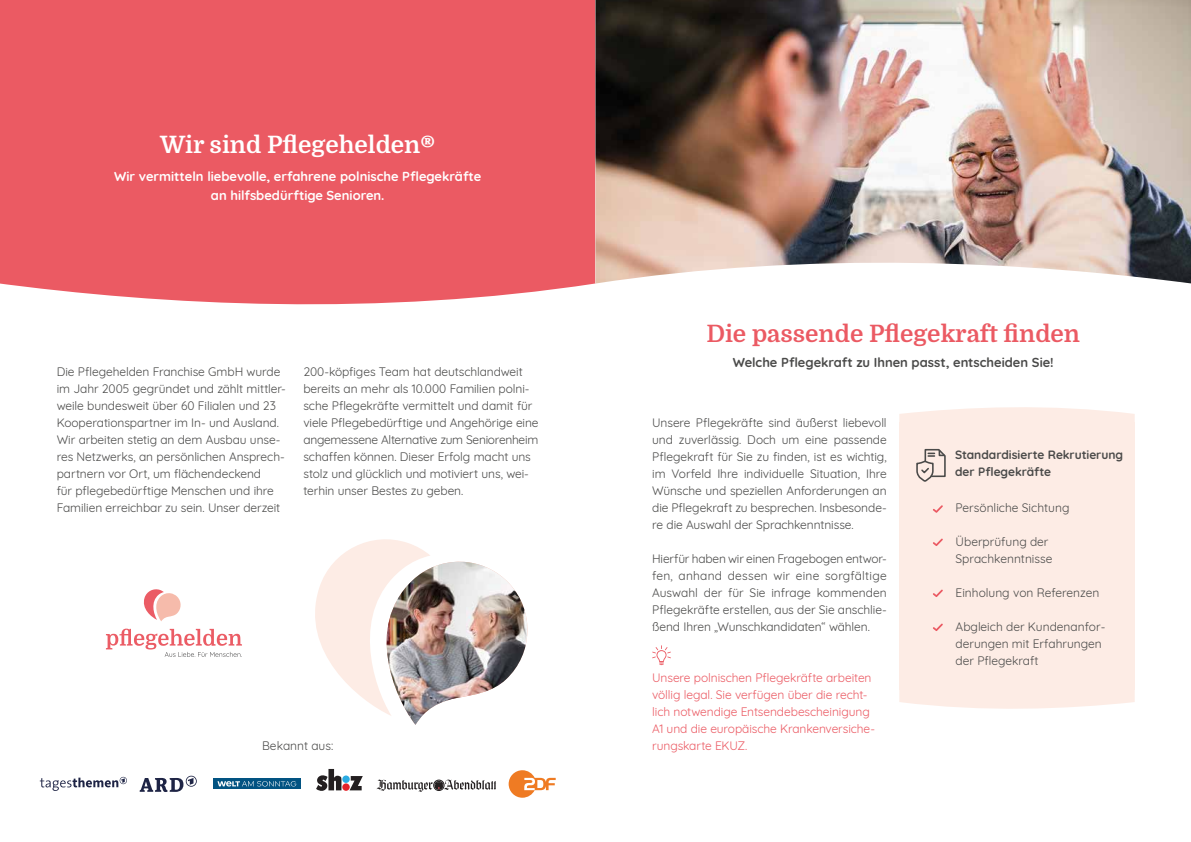
<style>
.page{position:relative;width:1191px;height:842px;background:#fff}
.page>*{position:absolute;margin:0;border:0;box-sizing:border-box;transform-origin:0 0}
.t1{font:700 24px "Domine";color:#eb5a63}
.t2{font:700 24px "Domine";color:#fff}
.t3{font:700 13px/19px "Quicksand";color:#fff;text-align:center}
.t4{font:700 13px "Quicksand";color:#4a4a49}
.t5{font:12px/17px "Quicksand";letter-spacing:-.005em;color:#4a4a49}
.t6{font:12px/17px "Quicksand";letter-spacing:-.005em;color:#eb5a63}
.t7{font:700 12px/17px "Quicksand";color:#4a4a49}
</style>
<div class="page">
<div style="left:0;top:0;width:595px;height:305px;background:#eb5a63"></div>
<img style="left:595px;top:0;width:596px;height:284px">
<svg style="left:140px;top:776px;width:57px;height:16px"></svg>
<div style="left:213px;top:779px;width:87px;height:10px;background:#025382"></div>
<svg style="left:217px;top:781px;width:79px;height:5px"></svg>
<div style="left:342px;top:775px;width:8px;height:8px;background:#2babe2;border-radius:50%"></div>
<div style="left:342px;top:783px;width:8px;height:8px;background:#e52329;border-radius:50%"></div>
<svg style="left:316px;top:769px;width:25px;height:22px"></svg>
<svg style="left:349px;top:776px;width:14px;height:14px"></svg>
<svg style="left:40px;top:777px;width:87px;height:14px"></svg>
<svg style="left:376px;top:780px;width:120px;height:12px"></svg>
<svg style="left:508px;top:770px;width:47px;height:28px"></svg>
<svg style="left:315px;top:539px;width:150px;height:174px"></svg>
<img style="left:385px;top:562px;width:143px;height:163px">
<svg style="left:143px;top:589px;width:38px;height:32px"></svg>
<svg style="left:106px;top:629px;width:136px;height:28px"></svg>
<div style="left:899px;top:422px;width:235px;height:268px;background:#fdece5"></div>
<svg style="left:899px;top:690px;width:235px;height:19px;background:#fdeee8"></svg>
<svg style="left:899px;top:407px;width:235px;height:15px"></svg>
<svg style="left:916px;top:448px;width:30px;height:34px"></svg>
<svg style="left:652px;top:645px;width:19px;height:20px"></svg>
<svg style="left:933px;top:505px;width:10px;height:8px"></svg>
<svg style="left:933px;top:539px;width:10px;height:7px"></svg>
<svg style="left:933px;top:590px;width:10px;height:7px"></svg>
<svg style="left:933px;top:624px;width:10px;height:7px"></svg>
<h1 class="t2" style="left:160px;top:131px;width:277px">Wir sind Pflegehelden®</h1>
<p class="t3" style="left:114px;top:166px;width:368px">Wir vermitteln liebevolle, erfahrene polnische Pflegekräfte an hilfsbedürftige Senioren.</p>
<p class="t5" style="left:57px;top:362px;width:231px">Die Pflegehelden Franchise GmbH wurde im Jahr 2005 gegründet und zählt mittler&shy;weile bundesweit über 60 Filialen und 23<br>Kooperationspartner im In- und Ausland.<br>Wir arbeiten stetig an dem Ausbau unse&shy;res Netzwerks, an persönlichen Ansprech&shy;partnern vor Ort, um flächendeckend<br>für pflegebedürftige Menschen und ihre Familien erreichbar zu sein. Unser derzeit</p>
<p class="t5" style="left:303px;top:362px;width:237px">200-köpfiges Team hat deutschlandweit bereits an mehr als 10.000 Familien polni&shy;sche Pflegekräfte vermittelt und damit für viele Pflegebedürftige und Angehörige eine angemessene Alternative zum Seniorenheim schaffen können. Dieser Erfolg macht uns stolz und glücklich und motiviert uns, wei&shy;terhin unser Bestes zu geben.</p>
<p class="t5" style="left:262px;top:736px;width:73px">Bekannt aus:</p>
<h1 class="t1" style="left:706px;top:320px;width:375px">Die passende Pflegekraft finden</h1>
<p class="t4" style="left:733px;top:351px;width:322px">Welche Pflegekraft zu Ihnen passt, entscheiden Sie!</p>
<p class="t5" style="left:652px;top:413px;width:236px;text-align:justify">Unsere Pflegekräfte sind äußerst liebevoll und zuverlässig. Doch um eine passende Pflegekraft für Sie zu finden, ist es wichtig, im Vorfeld Ihre individuelle Situation, Ihre Wünsche und speziellen Anforderungen an die Pflegekraft zu besprechen. Insbesonde&shy;re die Auswahl der Sprachkenntnisse.</p>
<p class="t5" style="left:652px;top:549px;width:236px;text-align:justify">Hierfür haben wir einen Fragebogen entwor&shy;fen, anhand dessen wir eine sorgfältige Auswahl der für Sie infrage kommenden Pflegekräfte erstellen, aus der Sie anschlie&shy;ßend Ihren „Wunschkandidaten“ wählen.</p>
<p class="t6" style="left:652px;top:668px;width:224px">Unsere polnischen Pflegekräfte arbeiten völlig legal. Sie verfügen über die recht&shy;lich notwendige Entsendebescheinigung A1 und die europäische Krankenversiche&shy;rungskarte EKUZ.</p>
<p class="t7" style="left:955px;top:445px;width:169px">Standardisierte Rekrutierung der Pflegekräfte</p>
<p class="t5" style="left:955px;top:498px;width:115px">Persönliche Sichtung</p>
<p class="t5" style="left:955px;top:532px;width:98px">Überprüfung der<br>Sprachkenntnisse</p>
<p class="t5" style="left:955px;top:583px;width:145px">Einholung von Referenzen</p>
<p class="t5" style="left:955px;top:617px;width:151px">Abgleich der Kundenanfor&shy;derungen mit Erfahrungen der Pflegekraft</p>
</div>
